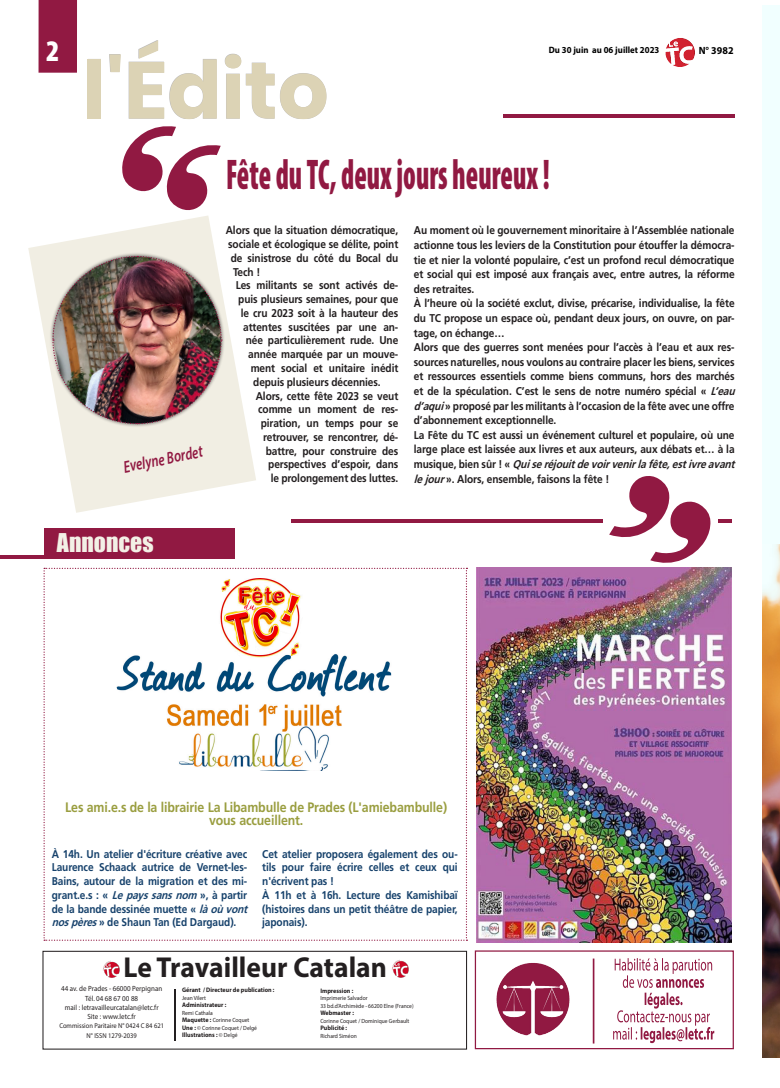
<style>
.page{position:relative;width:780px;height:1088px;background:#fff}
.page>*{position:absolute;margin:0;border:0;box-sizing:border-box;transform-origin:0 0}
.t1{font:700 80px "Poppins";color:#dcd3b5}
.EDITO_-_TITRE{font:900 condensed 43.12px "Myriad Pro";color:#911942;scale:.65 1}
.t2{font:900 condensed 30px "Myriad Pro";color:#fff}
.BREVE_2_-_SURTITRE{font:700 28.88px "Myriad Pro";color:#231f20;scale:.95 1}
._6_-_TEXTE{font:23.75px "Impact";color:#f3f0e6}
.LEGENDE_PHOTO{font:italic 600 17.12px "Myriad Pro";color:#911942;scale:.76 1}
._8_-_SIGNATURE{font:700 13.75px/13.8px "Frutiger LT Std";letter-spacing:-.01em;color:#9a9e40;text-align:center;scale:.9 1}
._8_-_SIGNATURE-2{font:700 11.25px/14.6px "Frutiger LT Std";letter-spacing:-.01em;color:#231f20;text-align:justify;scale:.9 1}
._8_-_SIGNATURE-3{font:700 11.25px/13.8px "Frutiger LT Std";letter-spacing:-.01em;color:#17426c;text-align:justify;scale:.9 1}
.t3{font:700 10.5px "Myriad Pro";color:#000;scale:.95 1}
.t4{font:700 9.12px "Myriad Pro";color:#000;scale:.95 1}
.BREVE_2_-_SURTITRE-2{font:7.5px/9.2px "Myriad Pro";color:#231f20;text-align:center;scale:.93 1}
.BREVE_2_-_SURTITRE-3{font:7px/9.2px "Myriad Pro";color:#231f20;text-align:center;scale:.93 1}
.BREVE_2_-_SURTITRE-4{font:700 6.5px "Myriad Pro";color:#231f20;scale:.93 1}
.BREVE_2_-_SURTITRE-5{font:700 6.5px "Myriad Pro";color:#231f20;scale:.92 1}
.BREVE_2_-_SURTITRE-6{font:6px "Myriad Pro";color:#231f20;scale:.93 1}
.s1{font-style:italic}
.s2{font-weight:700;font-size:6.5px}
.s3{font-weight:400;font-size:6px}
</style>
<div class="page">
<img style="left:665px;top:38px;width:29px;height:29px">
<div style="left:762px;top:5px;width:18px;height:1053px;background:#f1ffff"></div>
<svg style="left:28px;top:215px;width:228px;height:298px;fill:#f1eee3"></svg>
<div style="left:38px;top:0;width:39px;height:73px;background:#911942"></div>
<svg style="left:613px;top:958px;width:101px;height:85px"></svg>
<hr style="left:592px;top:958px;width:2px;height:85px;background:#911942">
<img style="left:496px;top:963px;width:74px;height:73px">
<div style="left:475px;top:950px;width:258px;height:99px;border:1px solid #911942"></div>
<div style="left:88px;top:40px;width:238px;height:79px;background:#231f20;opacity:.32"></div>
<div style="left:44px;top:529px;width:190px;height:29px;background:#911942"></div>
<hr style="left:0;top:555px;width:234px;height:3px;background:#911942">
<hr style="left:503px;top:114px;width:231px;height:3px;background:#911942">
<hr style="left:291px;top:519px;width:440px;height:3px;background:#911942">
<div style="left:42px;top:951px;width:425px;height:98px;border:1px solid #231f20"></div>
<hr style="left:174px;top:989px;width:1px;height:51px;background:#231f20">
<img style="left:103px;top:960px;width:17px;height:18px">
<img style="left:392px;top:960px;width:17px;height:18px">
<div style="left:49px;top:252px;width:176px;height:176px;background:#231f20;opacity:.75"></div>
<img style="left:52px;top:255px;width:170px;height:170px">
<svg style="left:122px;top:126px;width:99px;height:85px"></svg>
<img style="left:762px;top:544px;width:18px;height:514px">
<div style="left:603px;top:500px;width:114px;height:57px;background:#fff"></div>
<svg style="left:609px;top:476px;width:101px;height:87px"></svg>
<img style="left:476px;top:568px;width:255px;height:374px">
<svg style="left:43px;top:568px;width:424px;height:373px"></svg>
<p class="t2" style="left:46px;top:32px;width:15px">2</p>
<p class="t1" style="left:83px;top:44px;width:247px">l'Édito</p>
<p class="t4" style="left:548px;top:44px;width:118px">Du 30 juin au 06 juillet 2023</p>
<p class="t3" style="left:698px;top:43px;width:38px">N° 3982</p>
<p class="LEGENDE_PHOTO" style="left:122px;top:456px;width:107px;rotate:-11deg">Evelyne Bordet</p>
<p class="EDITO_-_TITRE" style="left:226px;top:147px;width:499px">Fête du TC, deux jours heureux !</p>
<p class="_8_-_SIGNATURE-2" style="left:226px;top:223px;width:193px">Alors que la situation démocratique,</p>
<p class="_8_-_SIGNATURE-2" style="left:228px;top:237px;width:190px">sociale et écologique se délite, point</p>
<p class="_8_-_SIGNATURE-2" style="left:231px;top:251px;width:188px">de sinistrose du côté du Bocal du</p>
<p class="_8_-_SIGNATURE-2" style="left:233px;top:265px;width:32px">Tech !</p>
<p class="_8_-_SIGNATURE-2" style="left:236px;top:278px;width:182px">Les militants se sont activés de-</p>
<p class="_8_-_SIGNATURE-2" style="left:238px;top:292px;width:179px">puis plusieurs semaines, pour que</p>
<p class="_8_-_SIGNATURE-2" style="left:241px;top:306px;width:176px">le cru 2023 soit à la hauteur des</p>
<p class="_8_-_SIGNATURE-2" style="left:243px;top:320px;width:174px">attentes suscitées par une an-</p>
<p class="_8_-_SIGNATURE-2" style="left:246px;top:333px;width:171px">née particulièrement rude. Une</p>
<p class="_8_-_SIGNATURE-2" style="left:248px;top:347px;width:168px">année marquée par un mouve-</p>
<p class="_8_-_SIGNATURE-2" style="left:251px;top:361px;width:165px">ment social et unitaire inédit</p>
<p class="_8_-_SIGNATURE-2" style="left:253px;top:375px;width:143px">depuis plusieurs décennies.</p>
<p class="_8_-_SIGNATURE-2" style="left:256px;top:389px;width:160px;line-height:13.8px;text-align:right">Alors, cette fête 2023 se veut comme un moment de res&shy;piration, un temps pour se retrouver, se rencontrer, dé&shy;battre, pour construire des perspectives d’espoir, dans<br>le prolongement des luttes.</p>
<p class="_8_-_SIGNATURE-2" style="left:414px;top:223px;width:358px">Au moment où le gouvernement minoritaire à l’Assemblée nationale actionne tous les leviers de la Constitution pour étouffer la démocra&shy;tie et nier la volonté populaire, c’est un profond recul démocratique et social qui est imposé aux français avec, entre autres, la réforme des retraites.</p>
<p class="_8_-_SIGNATURE-2" style="left:414px;top:296px;width:358px">À l’heure où la société exclut, divise, précarise, individualise, la fête du TC propose un espace où, pendant deux jours, on ouvre, on par&shy;tage, on échange…</p>
<p class="_8_-_SIGNATURE-2" style="left:414px;top:340px;width:362px;text-align:left">Alors que des guerres sont menées pour l’accès à l’eau et aux res&shy;sources naturelles, nous voulons au contraire placer les biens, services et ressources essentiels comme biens communs, hors des marchés et de la spéculation. C’est le sens de notre numéro spécial « <span class="s1">L’eau d’aqui</span>» proposé par les militants à l’occasion de la fête avec une offre d’abonnement exceptionnelle.</p>
<p class="_8_-_SIGNATURE-2" style="left:414px;top:428px;width:362px;text-align:left">La Fête du TC est aussi un événement culturel et populaire, où une large place est laissée aux livres et aux auteurs, aux débats et… à la m u s i q u e , b i e n s û r ! « <span class="s1">Quiseréjouitdevoirvenirlafête,estivreavant lejour</span>». Alors, ensemble, faisons la fête !</p>
<p class="_6_-_TEXTE" style="left:57px;top:524px;width:98px">Annonces</p>
<p class="_8_-_SIGNATURE" style="left:65px;top:800px;width:426px">Les ami.e.s de la librairie La Libambulle de Prades (L'amiebambulle) vous accueillent.</p>
<p class="_8_-_SIGNATURE-3" style="left:52px;top:847px;width:223px;text-align:left">À 14h. Un atelier d'écriture créative avec Laurence Schaack autrice de Vernet-les-Bains, autour de la migration et des mi&shy;grant.e.s : « <span class="s1">Lepayssansnom</span> », à partir de la bande dessinée muette « <span class="s1">làoùvont nospères</span>» de Shaun Tan (Ed Dargaud).</p>
<p class="_8_-_SIGNATURE-3" style="left:262px;top:847px;width:219px">Cet atelier proposera également des ou&shy;tils pour faire écrire celles et ceux qui n'écrivent pas !</p>
<p class="_8_-_SIGNATURE-3" style="left:262px;top:888px;width:219px">À 11h et à 16h. Lecture des Kamishibaï (histoires dans un petit théâtre de papier, japonais).</p>
<p class="BREVE_2_-_SURTITRE" style="left:124px;top:948px;width:279px">Le Travailleur Catalan</p>
<p class="BREVE_2_-_SURTITRE-2" style="left:61px;top:984px;width:110px">44 av. de Prades - 66000 Perpignan</p>
<p class="BREVE_2_-_SURTITRE-2" style="left:65px;top:993px;width:102px">Tél. 04 68 67 00 88<br>mail : letravailleurcatalan@letc.fr<br>Site : www.letc.fr</p>
<p class="BREVE_2_-_SURTITRE-3" style="left:59px;top:1021px;width:114px">Commission Paritaire N° 0424 C 84 621<br>N° ISSN 1279-2039</p>
<p class="BREVE_2_-_SURTITRE-5" style="left:182px;top:986px;width:102px">Gérant / Directeur de publication :</p>
<p class="BREVE_2_-_SURTITRE-6" style="left:182px;top:994px;width:27px">Jean Vilert</p>
<p class="BREVE_2_-_SURTITRE-4" style="left:182px;top:1001px;width:49px">Administrateur :</p>
<p class="BREVE_2_-_SURTITRE-6" style="left:182px;top:1009px;width:34px">Remi Cathala</p>
<p class="BREVE_2_-_SURTITRE-6" style="left:182px;top:1016px;width:74px"><span class="s2">Maquette :</span> Corinne Coquet</p>
<p class="BREVE_2_-_SURTITRE-6" style="left:182px;top:1024px;width:82px"><span class="s2">Une :</span> © Corinne Coquet / Delgé</p>
<p class="BREVE_2_-_SURTITRE-4" style="left:182px;top:1031px;width:61px">Illustrations : <span class="s3">© Delgé</span></p>
<p class="BREVE_2_-_SURTITRE-4" style="left:320px;top:986px;width:37px">Impression :</p>
<p class="BREVE_2_-_SURTITRE-6" style="left:320px;top:995px;width:52px">Imprimerie Salvador</p>
<p class="BREVE_2_-_SURTITRE-6" style="left:320px;top:1002px;width:102px">33 bd.d’Archimède - 66200 Elne (France)</p>
<p class="BREVE_2_-_SURTITRE-4" style="left:320px;top:1009px;width:38px">Webmaster :</p>
<p class="BREVE_2_-_SURTITRE-6" style="left:320px;top:1017px;width:97px">Corinne Coquet / Dominique Gerbault</p>
<p class="BREVE_2_-_SURTITRE-4" style="left:320px;top:1024px;width:30px">Publicité :</p>
<p class="BREVE_2_-_SURTITRE-6" style="left:320px;top:1032px;width:41px">Richard Siméon</p>
</div>
